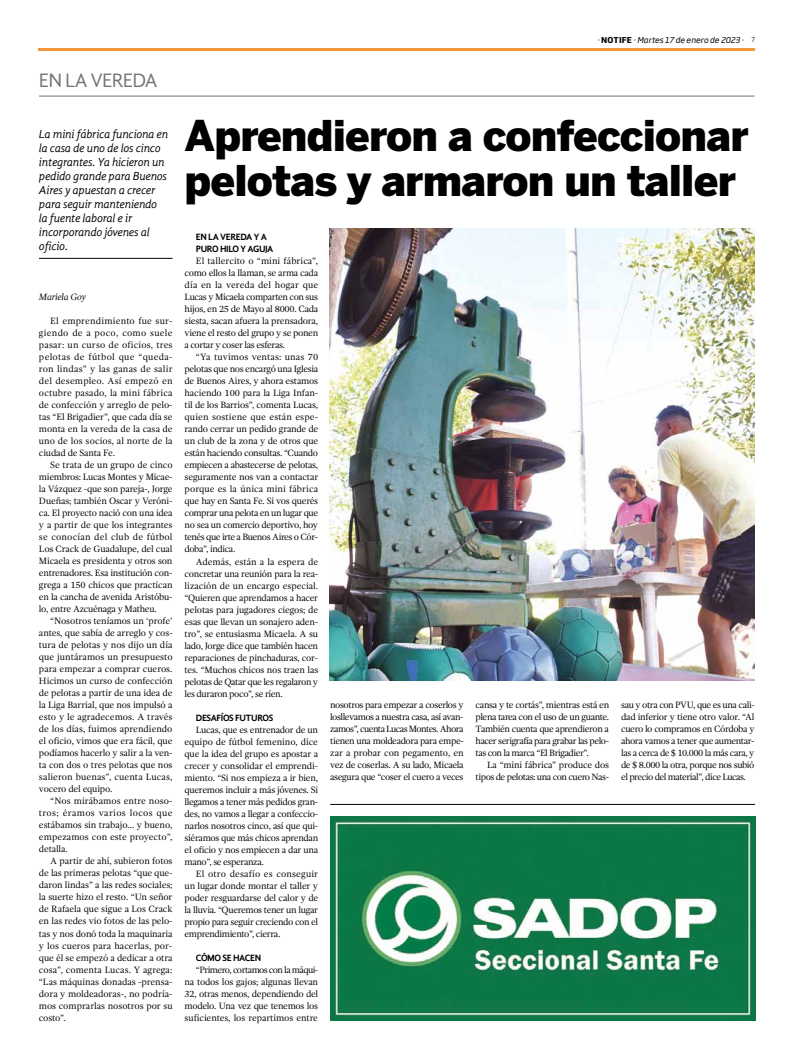
<style>
.page{position:relative;width:794px;height:1052px;background:#fff}
.page>*{position:absolute;margin:0;border:0;box-sizing:border-box;transform-origin:0 0}
.t1{font:900 42px/45px "Benton Sans";letter-spacing:-.02em;color:#000}
.t2{font:20px "Gandhi Sans";letter-spacing:-.04em;color:#787370}
.t3{font:italic 12px/14px "Gandhi Sans";letter-spacing:-.015em;color:#000}
.t4{font:9.4px/12px "Gandhi Serif";letter-spacing:-.04em;color:#000;text-align:justify}
.t5{font:700 9.4px/12px "Gandhi Sans";letter-spacing:-.04em;color:#000}
.t6{font:italic 9.4px "Gandhi Serif";letter-spacing:-.025em;color:#000}
.t7{font:italic 8px "Soho Gothic Pro";letter-spacing:.01em;color:#000}
.s1{font-weight:700;font-style:normal}
.s2{font-family:"Scout";font-weight:300;font-style:normal}
</style>
<div class="page">
<hr style="left:39px;top:48px;width:716px;height:2px;background:#f69839">
<img style="left:330px;top:228px;width:424px;height:452px">
<hr style="left:330px;top:804px;width:425px;height:1px;background:#000">
<img style="left:330px;top:816px;width:425px;height:204px">
<hr style="left:39px;top:96px;width:715px;height:1px;background:#787370">
<hr style="left:39px;top:258px;width:134px;height:1px;background:#000">
<h2 class="t2" style="left:39px;top:69px;width:120px">EN LA VEREDA</h2>
<p class="t7" style="left:597px;top:34px;width:159px">· <span class="s1">NOTIFE</span> · Martes 17 de enero de 2023 · <span class="s2">7</span></p>
<p class="t3" style="left:39px;top:126px;width:131px">La mini fábrica funciona en la casa de uno de los cinco integrantes. Ya hicieron un pedido grande para Buenos<br>Aires y apuestan a crecer para seguir manteniendo la fuente laboral e ir incorporando jóvenes al oficio.</p>
<p class="t6" style="left:39px;top:292px;width:49px">Mariela Goy</p>
<p class="t4" style="left:39px;top:315px;width:135px;text-indent:11px">El emprendimiento fue sur&shy;giendo de a poco, como suele pasar: un curso de oficios, tres pelotas de fútbol que “queda&shy;ron lindas” y las ganas de salir del desempleo. Así empezó en octubre pasado, la mini fábrica de confección y arreglo de pelo&shy;tas “El Brigadier”, que cada día se monta en la vereda de la casa de uno de los socios, al norte de la ciudad de Santa Fe.</p>
<p class="t4" style="left:39px;top:459px;width:135px;text-indent:11px">Se trata de un grupo de cinco miembros: Lucas Montes y Micae&shy;la Vázquez -que son pareja-, Jorge Dueñas; también Oscar y Veróni&shy;ca. El proyecto nació con una idea y a partir de que los integrantes se conocían del club de fútbol Los Crack de Guadalupe, del cual Micaela es presidenta y otros son entrenadores. Esa institución con&shy;grega a 150 chicos que practican en la cancha de avenida Aristóbu&shy;lo, entre Azcuénaga y Matheu.</p>
<p class="t4" style="left:39px;top:615px;width:135px;text-indent:11px">“Nosotros teníamos un ‘profe’ antes, que sabía de arreglo y cos&shy;tura de pelotas y nos dijo un día que juntáramos un presupuesto para empezar a comprar cueros.<br>Hicimos un curso de confección de pelotas a partir de una idea de la Liga Barrial, que nos impulsó a esto y le agradecemos. A través de los días, fuimos aprendiendo el oficio, vimos que era fácil, que podíamos hacerlo y salir a la ven&shy;ta con dos o tres pelotas que nos salieron buenas”, cuenta Lucas, vocero del equipo.</p>
<p class="t4" style="left:39px;top:795px;width:135px;text-indent:11px">“Nos mirábamos entre noso&shy;tros; éramos varios locos que estábamos sin trabajo... y bueno, empezamos con este proyecto”, detalla.</p>
<p class="t4" style="left:39px;top:855px;width:135px;text-indent:11px">A partir de ahí, subieron fotos de las primeras pelotas “que que&shy;daron lindas” a las redes sociales; la suerte hizo el resto. “Un señor de Rafaela que sigue a Los Crack en las redes vio fotos de las pelo&shy;tas y nos donó toda la maquinaria y los cueros para hacerlas, por&shy;que él se empezó a dedicar a otra cosa”, comenta Lucas. Y agrega: “Las máquinas donadas -prensa&shy;dora y moldeadoras-, no podría&shy;mos comprarlas nosotros por su costo”.</p>
<h1 class="t1" style="left:185px;top:113px;width:565px">Aprendieron a confeccionar pelotas y armaron un taller</h1>
<p class="t5" style="left:196px;top:231px;width:79px">EN LA VEREDA Y A<br>PURO HILO Y AGUJA</p>
<p class="t4" style="left:185px;top:255px;width:135px;text-indent:11px">El tallercito o “mini fábrica”, como ellos la llaman, se arma cada día en la vereda del hogar que Lucas y Micaela comparten con sus hijos, en 25 de Mayo al 8000. Cada siesta, sacan afuera la prensadora, viene el resto del grupo y se ponen a cortar y coser las esferas.</p>
<p class="t4" style="left:185px;top:351px;width:135px;text-indent:11px">“Ya tuvimos ventas: unas 70 pelotas que nos encargó una Iglesia de Buenos Aires, y ahora estamos haciendo 100 para la Liga Infan&shy;til de los Barrios”, comenta Lucas, quien sostiene que están espe&shy;rando cerrar un pedido grande de un club de la zona y de otros que están haciendo consultas. “Cuando empiecen a abastecerse de pelotas, seguramente nos van a contactar porque es la única mini fábrica que hay en Santa Fe. Si vos querés comprar una pelota en un lugar que no sea un comercio deportivo, hoy tenés que irte a Buenos Aires o Cór&shy;doba”, indica.</p>
<p class="t4" style="left:185px;top:555px;width:135px;text-indent:11px">Además, están a la espera de concretar una reunión para la rea&shy;lización de un encargo especial. “Quieren que aprendamos a hacer pelotas para jugadores ciegos; de esas que llevan un sonajero aden&shy;tro”, se entusiasma Micaela. A su lado, Jorge dice que también hacen reparaciones de pinchaduras, cor&shy;tes. “Muchos chicos nos traen las pelotas de Qatar que les regalaron y les duraron poco”, se ríen.</p>
<p class="t5" style="left:196px;top:711px;width:79px">DESAFÍOS FUTUROS</p>
<p class="t4" style="left:185px;top:723px;width:135px;text-indent:11px">Lucas, que es entrenador de un equipo de fútbol femenino, dice que la idea del grupo es apostar a crecer y consolidar el emprendi&shy;miento. “Si nos empieza a ir bien, queremos incluir a más jóvenes. Si llegamos a tener más pedidos gran&shy;des, no vamos a llegar a confeccio&shy;narlos nosotros cinco, así que qui&shy;siéramos que más chicos aprendan el oficio y nos empiecen a dar una mano”, se esperanza.</p>
<p class="t4" style="left:185px;top:867px;width:135px;text-indent:11px">El otro desafío es conseguir un lugar donde montar el taller y poder resguardarse del calor y de la lluvia. “Queremos tener un lugar propio para seguir creciendo con el emprendimiento”, cierra.</p>
<p class="t5" style="left:196px;top:951px;width:67px">CÓMO SE HACEN</p>
<p class="t4" style="left:185px;top:963px;width:135px;text-indent:11px">“Primero, cortamos con la máqui&shy;na todos los gajos; algunas llevan 32, otras menos, dependiendo del modelo. Una vez que tenemos los suficientes, los repartimos entre</p>
<p class="t4" style="left:330px;top:699px;width:135px">nosotros para empezar a coserlos y losllevamos a nuestra casa, así avan&shy;zamos”, cuenta Lucas Montes. Ahora tienen una moldeadora para empe&shy;zar a probar con pegamento, en vez de coserlas. A su lado, Micaela asegura que “coser el cuero a veces</p>
<p class="t4" style="left:475px;top:699px;width:135px">cansa y te cortás”, mientras está en plena tarea con el uso de un guante.<br>También cuenta que aprendieron a hacer serigrafía para grabar las pelo&shy;tas con la marca “El Brigadier”.</p>
<p class="t4" style="left:475px;top:759px;width:135px;text-align:right">La “mini fábrica” produce dos tipos de pelotas: una con cuero Nas-</p>
<p class="t4" style="left:621px;top:699px;width:135px">sau y otra con PVU, que es una cali&shy;dad inferior y tiene otro valor. “Al cuero lo compramos en Córdoba y ahora vamos a tener que aumentar&shy;las a cerca de $ 10.000 la más cara, y de $ 8.000 la otra, porque nos subió el precio del material”, dice Lucas.</p>
</div>
